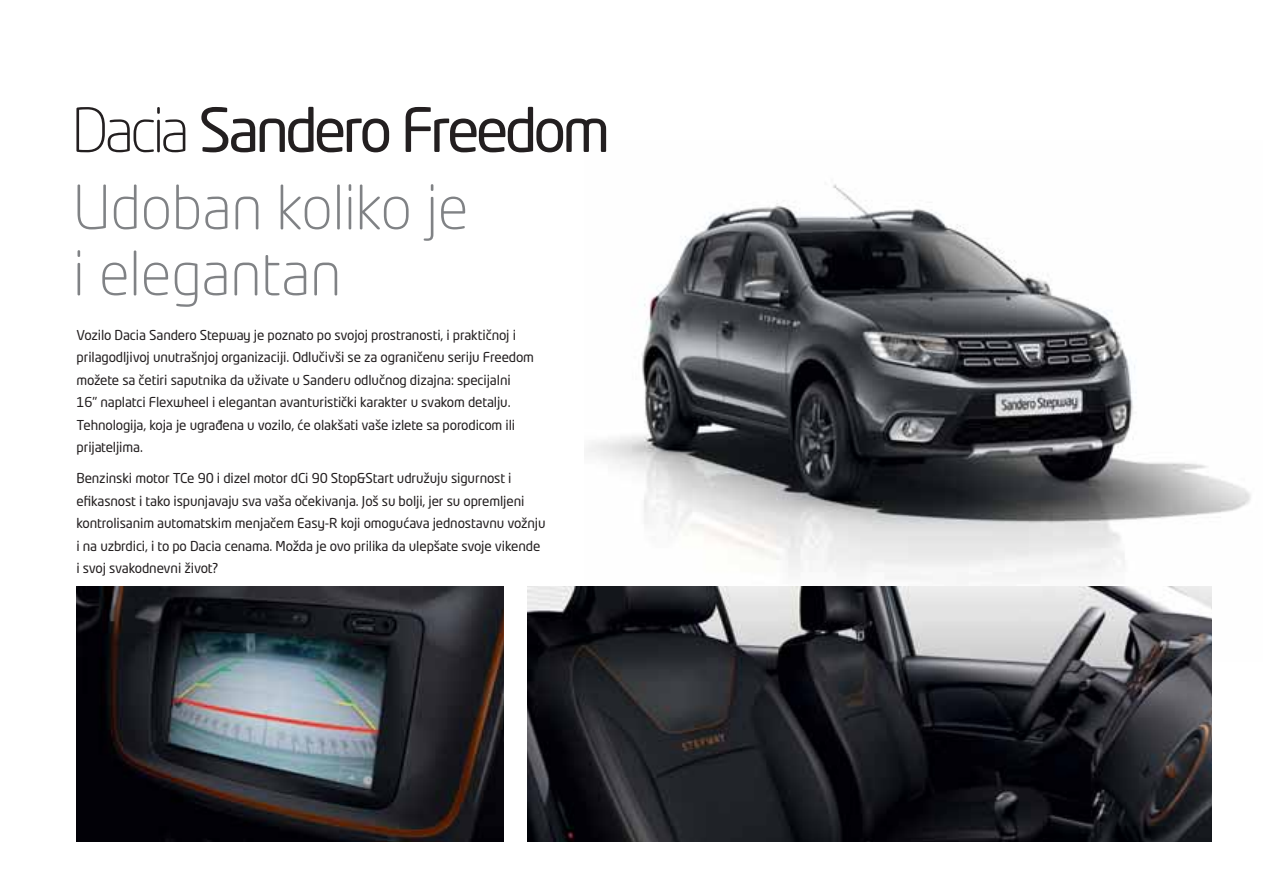
<style>
.page{position:relative;width:1263px;height:893px;background:#fff}
.page>*{position:absolute;margin:0;border:0;box-sizing:border-box;transform-origin:0 0}
.t1{font:60px/77.1px "Neo Tech Dacia";letter-spacing:-.065em;color:#231f20}
.t2{font:300 60px "Neo Tech Dacia";color:#808285}
.t3{font:13.5px/22.5px "Neo Tech Dacia";letter-spacing:-.01em;color:#231f20}
.s1{font-weight:300}
.s2{font-weight:300;color:#808285}
</style>
<div class="page">
<img style="left:584px;top:184px;width:667px;height:403px">
<img style="left:77px;top:587px;width:427px;height:255px">
<img style="left:528px;top:587px;width:684px;height:255px">
<h1 class="t1" style="left:72px;top:96px;width:540px"><span class="s1">Dacia</span> Sandero Freedom<br><span class="s2">Udoban koliko je</span></h1>
<h1 class="t2" style="left:73px;top:245px;width:270px">i elegantan</h1>
<p class="t3" style="left:77px;top:325px;width:459px">Vozilo Dacia Sandero Stepway je poznato po svojoj prostranosti, i praktičnoj i prilagodljivoj unutrašnjoj organizaciji. Odlučivši se za ograničenu seriju Freedom možete sa četiri saputnika da uživate u Sanderu odlučnog dizajna: specijalni 16’’ naplatci Flexwheel i elegantan avanturistički karakter u svakom detalju.<br>Tehnologija, koja je ugrađena u vozilo, će olakšati vaše izlete sa porodicom ili prijateljima.</p>
<p class="t3" style="left:77px;top:468px;width:470px">Benzinski motor TCe 90 i dizel motor dCi 90 Stop&amp;Start udružuju sigurnost i efikasnost i tako ispunjavaju sva vaša očekivanja. Još su bolji, jer su opremljeni kontrolisanim automatskim menjačem Easy-R koji omogućava jednostavnu vožnju i na uzbrdici, i to po Dacia cenama. Možda je ovo prilika da ulepšate svoje vikende i svoj svakodnevni život?</p>
</div>
